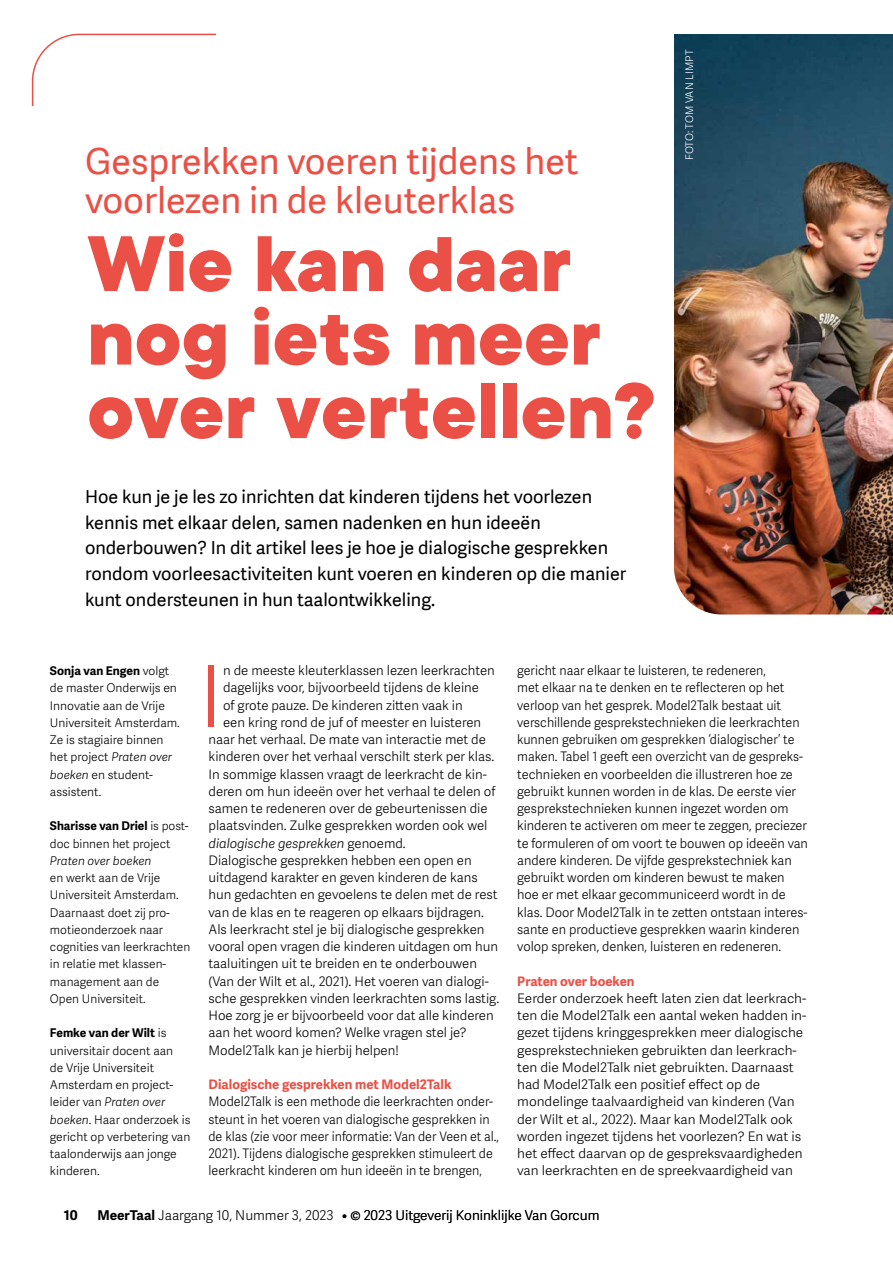
<style>
.page{position:relative;width:893px;height:1263px;background:#fff}
.page>*{position:absolute;margin:0;border:0;box-sizing:border-box;transform-origin:0 0}
.t1{font:800 87px/73.5px "TT Commons";color:#ea5045}
.t2{font:300 84.6px "Adelle Sans";color:#ea5045}
.t3{font:36px/39px "Adelle Sans";color:#ea5045}
.t4{font:18px/26px "Adelle Sans";color:#000}
.t5{font:300 13.5px "Adelle Sans";color:#000}
.t6{font:700 13.5px "Adelle Sans";color:#000}
.t7{font:300 13.2px/17.2px "Adelle Sans";color:#000}
.t8{font:300 13.2px/17.2px "Adelle Sans";color:#000;scale:.95 1}
.t9{font:700 13.2px "Adelle Sans";color:#ea5045}
.t10{font:italic 300 13.2px "Adelle Sans";color:#000}
.t11{font:300 12px/17.2px "Adelle Sans";color:#000}
.t12{font:italic 300 12px "Adelle Sans";color:#000}
.t13{font:300 10.5px "Adelle Sans";letter-spacing:.01em;color:#fff}
.s1{font-weight:700}
.s2{font-style:italic}
.s3{font-style:normal}
</style>
<div class="page">
<svg style="left:31px;top:33px;width:184px;height:73px"></svg>
<img style="left:674px;top:34px;width:219px;height:580px">
<h3 class="t3" style="left:85px;top:142px;width:495px">Gesprekken voeren tijdens het voorlezen in de kleuterklas</h3>
<h1 class="t1" style="left:87px;top:229px;width:569px">Wie kan daar nog iets meer over vertellen?</h1>
<p class="t4" style="left:85px;top:483px;width:543px">Hoe kun je je les zo inrichten dat kinderen tijdens het voorlezen kennis met elkaar delen, samen nadenken en hun ideeën onderbouwen? In dit artikel lees je hoe je dialogische gesprekken rondom voorleesactiviteiten kunt voeren en kinderen op die manier kunt ondersteunen in hun taalontwikkeling.</p>
<p class="t13" style="left:683px;top:160px;width:112px;rotate:-90deg">FOTO: TOM VAN LIMPT</p>
<p class="t11" style="left:50px;top:663px;width:131px"><span class="s1">Sonja van Engen</span> volgt de master Onderwijs en<br>Innovatie aan de Vrije<br>Universiteit Amsterdam.<br>Ze is stagiaire binnen het project <span class="s2">Praten over boeken</span> en student&shy;assistent.</p>
<p class="t11" style="left:50px;top:818px;width:140px"><span class="s1">Sharisse van Driel</span> is post&shy;doc binnen het project</p>
<p class="t12" style="left:50px;top:854px;width:103px">Praten over boeken</p>
<p class="t11" style="left:50px;top:869px;width:142px">en werkt aan de Vrije<br>Universiteit Amsterdam.<br>Daarnaast doet zij pro&shy;motieonderzoek naar cognities van leerkrachten in relatie met klassen&shy;management aan de<br>Open Universiteit.</p>
<p class="t11" style="left:50px;top:1025px;width:142px"><span class="s1">Femke van der Wilt</span> is universitair docent aan<br>de Vrije Universiteit<br>Amsterdam en project&shy;leider van <span class="s2">Praten over boeken</span>. Haar onderzoek is gericht op verbetering van taalonderwijs aan jonge kinderen.</p>
<h2 class="t2" style="left:200px;top:648px;width:25px">I</h2>
<p class="t7" style="left:223px;top:662px;width:273px">n de meeste kleuterklassen lezen leerkrachten</p>
<p class="t7" style="left:223px;top:679px;width:257px">dagelijks voor, bijvoorbeeld tijdens de kleine</p>
<p class="t7" style="left:223px;top:697px;width:241px">of grote pauze. De kinderen zitten vaak in</p>
<p class="t7" style="left:223px;top:714px;width:260px">een kring rond de juf of meester en luisteren</p>
<p class="t7" style="left:209px;top:731px;width:279px">naar het verhaal. De mate van interactie met de</p>
<p class="t7" style="left:209px;top:748px;width:287px">kinderen over het verhaal verschilt sterk per klas.</p>
<p class="t7" style="left:209px;top:766px;width:280px">In sommige klassen vraagt de leerkracht de kin-</p>
<p class="t7" style="left:209px;top:783px;width:288px">deren om hun ideeën over het verhaal te delen of</p>
<p class="t7" style="left:209px;top:800px;width:281px">samen te redeneren over de gebeurtenissen die</p>
<p class="t7" style="left:209px;top:817px;width:280px">plaatsvinden. Zulke gesprekken worden ook wel</p>
<p class="t10" style="left:209px;top:835px;width:199px">dialogische gesprekken <span class="s3">genoemd.</span></p>
<p class="t7" style="left:209px;top:852px;width:265px">Dialogische gesprekken hebben een open en</p>
<p class="t7" style="left:209px;top:869px;width:271px">uitdagend karakter en geven kinderen de kans</p>
<p class="t7" style="left:209px;top:886px;width:290px">hun gedachten en gevoelens te delen met de rest</p>
<p class="t7" style="left:209px;top:904px;width:277px">van de klas en te reageren op elkaars bijdragen.</p>
<p class="t7" style="left:209px;top:921px;width:277px">Als leerkracht stel je bij dialogische gesprekken</p>
<p class="t7" style="left:209px;top:938px;width:291px">vooral open vragen die kinderen uitdagen om hun</p>
<p class="t7" style="left:209px;top:955px;width:270px">taaluitingen uit te breiden en te onderbouwen</p>
<p class="t7" style="left:209px;top:973px;width:282px">(Van der Wilt et al., 2021). Het voeren van dialogi-</p>
<p class="t7" style="left:209px;top:990px;width:292px">sche gesprekken vinden leerkrachten soms lastig.</p>
<p class="t7" style="left:209px;top:1007px;width:287px">Hoe zorg je er bijvoorbeeld voor dat alle kinderen</p>
<p class="t7" style="left:209px;top:1024px;width:260px">aan het woord komen? Welke vragen stel je?</p>
<p class="t7" style="left:209px;top:1042px;width:192px">Model2Talk kan je hierbij helpen!</p>
<p class="t9" style="left:209px;top:1076px;width:244px">Dialogische gesprekken met Model2Talk</p>
<p class="t8" style="left:209px;top:1093px;width:307px">Model2Talk is een methode die leerkrachten onder&shy;steunt in het voeren van dialogische gesprekken in de klas (zie voor meer informatie: Van der Veen et al., 2021). Tijdens dialogische gesprekken stimuleert de leerkracht kinderen om hun ideeën in te brengen,</p>
<p class="t8" style="left:517px;top:662px;width:307px">gericht naar elkaar te luisteren, te redeneren,<br>met elkaar na te denken en te reflecteren op het verloop van het gesprek. Model2Talk bestaat uit verschillende gesprekstechnieken die leerkrachten kunnen gebruiken om gesprekken ‘dialogischer’ te maken. Tabel 1 geeft een overzicht van de gespreks&shy;technieken en voorbeelden die illustreren hoe ze gebruikt kunnen worden in de klas. De eerste vier gesprekstechnieken kunnen ingezet worden om kinderen te activeren om meer te zeggen, preciezer te formuleren of om voort te bouwen op ideeën van andere kinderen. De vijfde gesprekstechniek kan gebruikt worden om kinderen bewust te maken hoe er met elkaar gecommuniceerd wordt in de klas. Door Model2Talk in te zetten ontstaan interes&shy;sante en productieve gesprekken waarin kinderen volop spreken, denken, luisteren en redeneren.</p>
<p class="t9" style="left:517px;top:973px;width:119px">Praten over boeken</p>
<p class="t7" style="left:517px;top:990px;width:291px">Eerder onderzoek heeft laten zien dat leerkrach&shy;ten die Model2Talk een aantal weken hadden in&shy;gezet tijdens kringgesprekken meer dialogische gesprekstechnieken gebruikten dan leerkrach&shy;ten die Model2Talk niet gebruikten. Daarnaast had Model2Talk een positief effect op de mondelinge taalvaardigheid van kinderen (Van der Wilt et al., 2022). Maar kan Model2Talk ook worden ingezet tijdens het voorlezen? En wat is het effect daarvan op de gespreksvaardigheden van leerkrachten en de spreekvaardigheid van</p>
<p class="t6" style="left:64px;top:1207px;width:15px">10</p>
<p class="t5" style="left:97px;top:1207px;width:238px"><span class="s1">MeerTaal</span> Jaargang 10, Nummer 3, 2023</p>
<p class="t5" style="left:342px;top:1207px;width:259px">• © 2023 Uitgeverij Koninklijke Van Gorcum</p>
</div>
